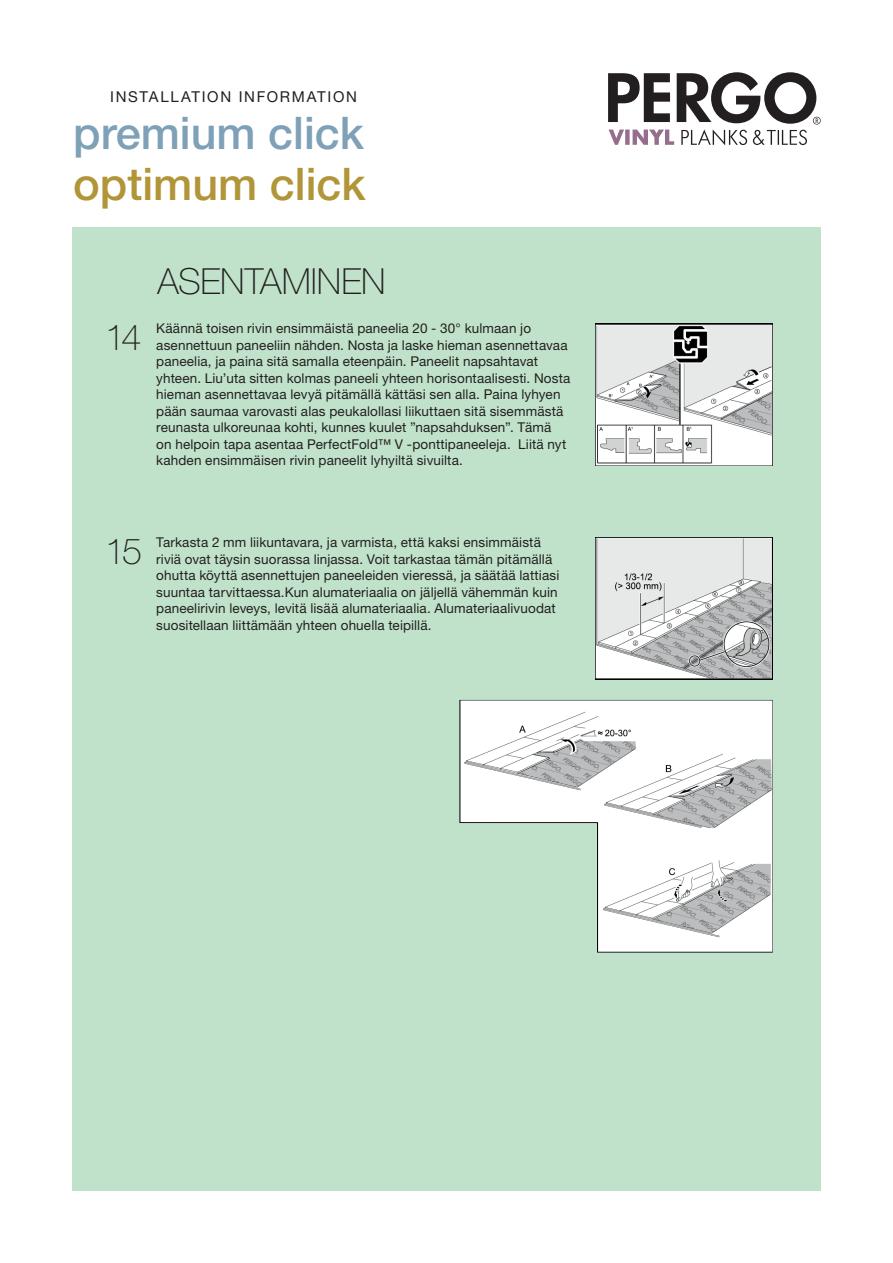
<style>
.page{position:relative;width:893px;height:1263px;background:#fff}
.page>*{position:absolute;margin:0;border:0;box-sizing:border-box;transform-origin:0 0}
.t1{font:500 45px "Helvetica Neue LT Pro";color:#7ea1b7}
.t2{font:500 45px "Helvetica Neue LT Pro";color:#b19539}
.t3{font:100 36px "Helvetica Neue LT Pro";letter-spacing:-.01em;color:#231f20}
.t4{font:15px "Helvetica Neue LT Pro";letter-spacing:.115em;color:#231f20}
.t5{font:13.5px/16.5px "Helvetica Neue LT Pro";letter-spacing:.01em;color:#231f20}
</style>
<div class="page">
<div style="left:72px;top:227px;width:749px;height:964px;background:#c0e2ca"></div>
<img style="left:595px;top:324px;width:178px;height:142px">
<img style="left:595px;top:537px;width:178px;height:142px">
<img style="left:459px;top:700px;width:314px;height:252px">
<svg style="left:608px;top:72px;width:213px;height:73px"></svg>
<p class="t4" style="left:110px;top:88px;width:248px">INSTALLATION INFORMATION</p>
<h1 class="t1" style="left:73px;top:106px;width:292px">premium click</h1>
<h1 class="t2" style="left:73px;top:157px;width:294px">optimum click</h1>
<h2 class="t3" style="left:157px;top:260px;width:230px">ASENTAMINEN</h2>
<h2 class="t3" style="left:105px;top:316px;width:38px">14</h2>
<p class="t5" style="left:156px;top:320px;width:416px">Käännä toisen rivin ensimmäistä paneelia 20 - 30° kulmaan jo asennettuun paneeliin nähden. Nosta ja laske hieman asennettavaa paneelia, ja paina sitä samalla eteenpäin. Paneelit napsahtavat yhteen. Liu’uta sitten kolmas paneeli yhteen horisontaalisesti. Nosta hieman asennettavaa levyä pitämällä kättäsi sen alla. Paina lyhyen pään saumaa varovasti alas peukalollasi liikuttaen sitä sisemmästä reunasta ulkoreunaa kohti, kunnes kuulet ”napsahduksen”. Tämä<br>on helpoin tapa asentaa PerfectFold™ V -ponttipaneeleja. Liitä nyt kahden ensimmäisen rivin paneelit lyhyiltä sivuilta.</p>
<h2 class="t3" style="left:105px;top:529px;width:38px">15</h2>
<p class="t5" style="left:156px;top:534px;width:405px">Tarkasta 2 mm liikuntavara, ja varmista, että kaksi ensimmäistä riviä ovat täysin suorassa linjassa. Voit tarkastaa tämän pitämällä ohutta köyttä asennettujen paneeleiden vieressä, ja säätää lattiasi suuntaa tarvittaessa.Kun alumateriaalia on jäljellä vähemmän kuin paneelirivin leveys, levitä lisää alumateriaalia. Alumateriaalivuodat suositellaan liittämään yhteen ohuella teipillä.</p>
</div>
